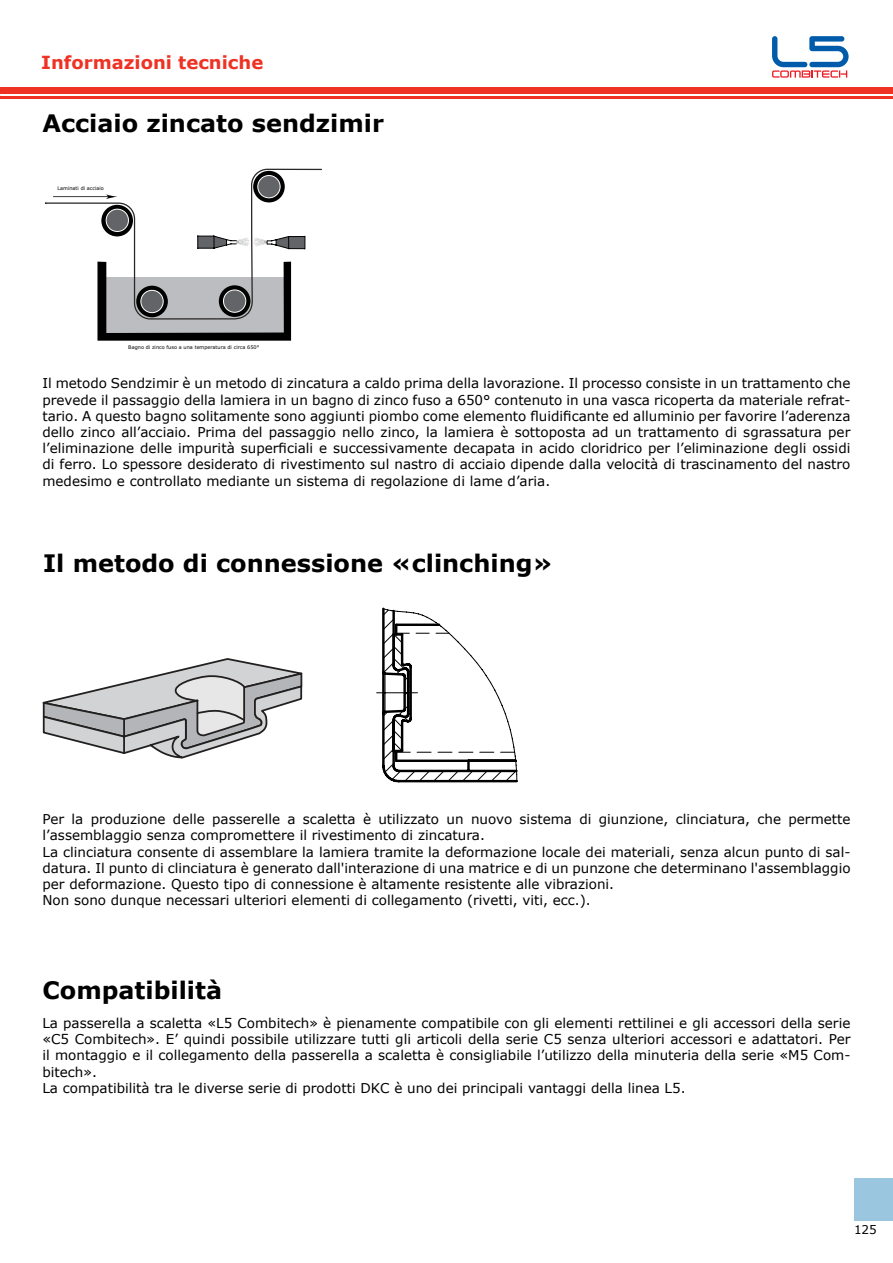
<style>
.page{position:relative;width:893px;height:1263px;background:#fff}
.page>*{position:absolute;margin:0;border:0;box-sizing:border-box;transform-origin:0 0}
.t1{font:700 24px "Verdana";color:#000}
.t2{font:700 18px "Verdana";color:#ee3224}
.t3{font:13.5px/16.2px "Verdana";color:#000}
.t4{font:12px "Verdana";color:#000}
.t5{font:4.95px "Verdana";color:#000}
</style>
<div class="page">
<svg style="left:0;top:87px;width:3px;height:12px"></svg>
<div style="left:3px;top:87px;width:890px;height:6px;background:#ee3224"></div>
<hr style="left:3px;top:96px;width:890px;height:3px;background:#ee3224">
<div style="left:855px;top:1178px;width:38px;height:42px;background:#9bc6df"></div>
<svg style="left:772px;top:36px;width:77px;height:42px"></svg>
<svg style="left:376px;top:608px;width:142px;height:174px"></svg>
<svg style="left:43px;top:658px;width:259px;height:101px"></svg>
<svg style="left:45px;top:169px;width:277px;height:172px"></svg>
<h2 class="t2" style="left:41px;top:51px;width:224px">Informazioni tecniche</h2>
<h1 class="t1" style="left:42px;top:108px;width:343px">Acciaio zincato sendzimir</h1>
<p class="t5" style="left:57px;top:185px;width:48px">Laminati di acciaio</p>
<p class="t5" style="left:128px;top:344px;width:133px">Bagno di zinco fuso a una temperatura di circa 650°</p>
<p class="t3" style="left:42px;top:375px;width:809px;text-align:justify">Il metodo Sendzimir è un metodo di zincatura a caldo prima della lavorazione. Il processo consiste in un trattamento che prevede il passaggio della lamiera in un bagno di zinco fuso a 650° contenuto in una vasca ricoperta da materiale refrat&shy;tario. A questo bagno solitamente sono aggiunti piombo come elemento fluidificante ed alluminio per favorire l’aderenza dello zinco all’acciaio. Prima del passaggio nello zinco, la lamiera è sottoposta ad un trattamento di sgrassatura per l’eliminazione delle impurità superficiali e successivamente decapata in acido cloridrico per l’eliminazione degli ossidi di ferro. Lo spessore desiderato di rivestimento sul nastro di acciaio dipende dalla velocità di trascinamento del nastro medesimo e controllato mediante un sistema di regolazione di lame d’aria.</p>
<h1 class="t1" style="left:43px;top:548px;width:511px">Il metodo di connessione «clinching»</h1>
<p class="t3" style="left:43px;top:811px;width:809px">Per la produzione delle passerelle a scaletta è utilizzato un nuovo sistema di giunzione, clinciatura, che permette l’assemblaggio senza compromettere il rivestimento di zincatura.<br>La clinciatura consente di assemblare la lamiera tramite la deformazione locale dei materiali, senza alcun punto di sal&shy;datura. Il punto di clinciatura è generato dall'interazione di una matrice e di un punzone che determinano l'assemblaggio per deformazione. Questo tipo di connessione è altamente resistente alle vibrazioni.<br>Non sono dunque necessari ulteriori elementi di collegamento (rivetti, viti, ecc.).</p>
<h1 class="t1" style="left:43px;top:975px;width:181px">Compatibilità</h1>
<p class="t3" style="left:42px;top:1015px;width:809px">La passerella a scaletta «L5 Combitech» è pienamente compatibile con gli elementi rettilinei e gli accessori della serie «C5 Combitech». E’ quindi possibile utilizzare tutti gli articoli della serie C5 senza ulteriori accessori e adattatori. Per il montaggio e il collegamento della passerella a scaletta è consigliabile l’utilizzo della minuteria della serie «M5 Com&shy;bitech».<br>La compatibilità tra le diverse serie di prodotti DKC è uno dei principali vantaggi della linea L5.</p>
<p class="t4" style="left:854px;top:1222px;width:24px">125</p>
</div>
